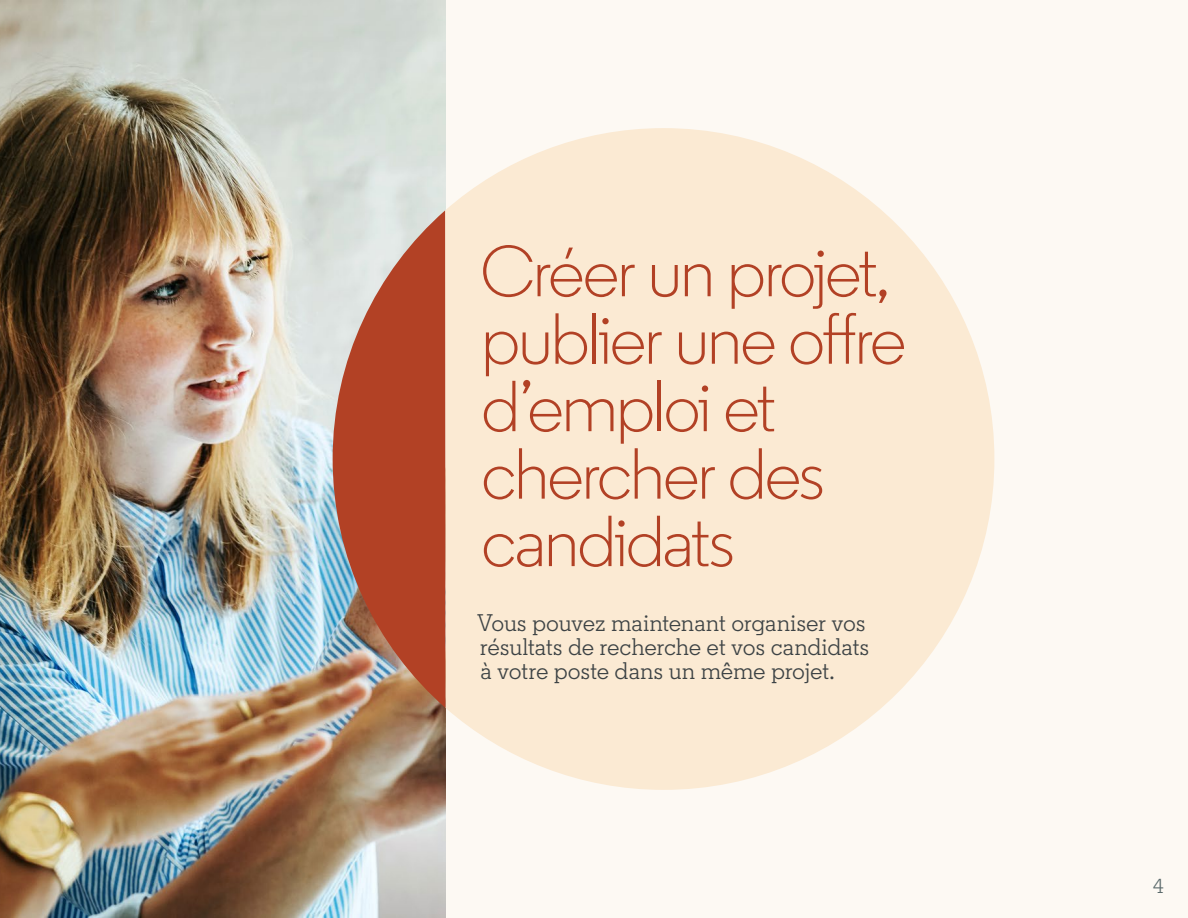
<style>
.page{position:relative;width:1188px;height:918px;background:#fdf9f3}
.page>*{position:absolute;margin:0;border:0;box-sizing:border-box;transform-origin:0 0}
.t1{font:300 72px/67.5px "LKN Sans";letter-spacing:-.04em;color:#b24125}
.t2{font:24px/24px "LKN Slab";letter-spacing:-.01em;color:#3d4345}
.t3{font:20.25px "LKN Slab";color:#5b6a6b}
</style>
<div class="page">
<img style="left:0;top:0;width:446px;height:918px">
<svg style="left:445px;top:128px;width:549px;height:662px;fill:#fbead3"></svg>
<svg style="left:333px;top:210px;width:112px;height:498px;background:#b66650"></svg>
<h1 class="t1" style="left:480px;top:238px;width:428px">Créer un projet, publier une offre d’emploi et chercher des candidats</h1>
<p class="t2" style="left:477px;top:611px;width:394px">Vous pouvez maintenant organiser vos résultats de recherche et vos candidats à votre poste dans un même projet.</p>
<p class="t3" style="left:1153px;top:873px;width:12px">4</p>
</div>
